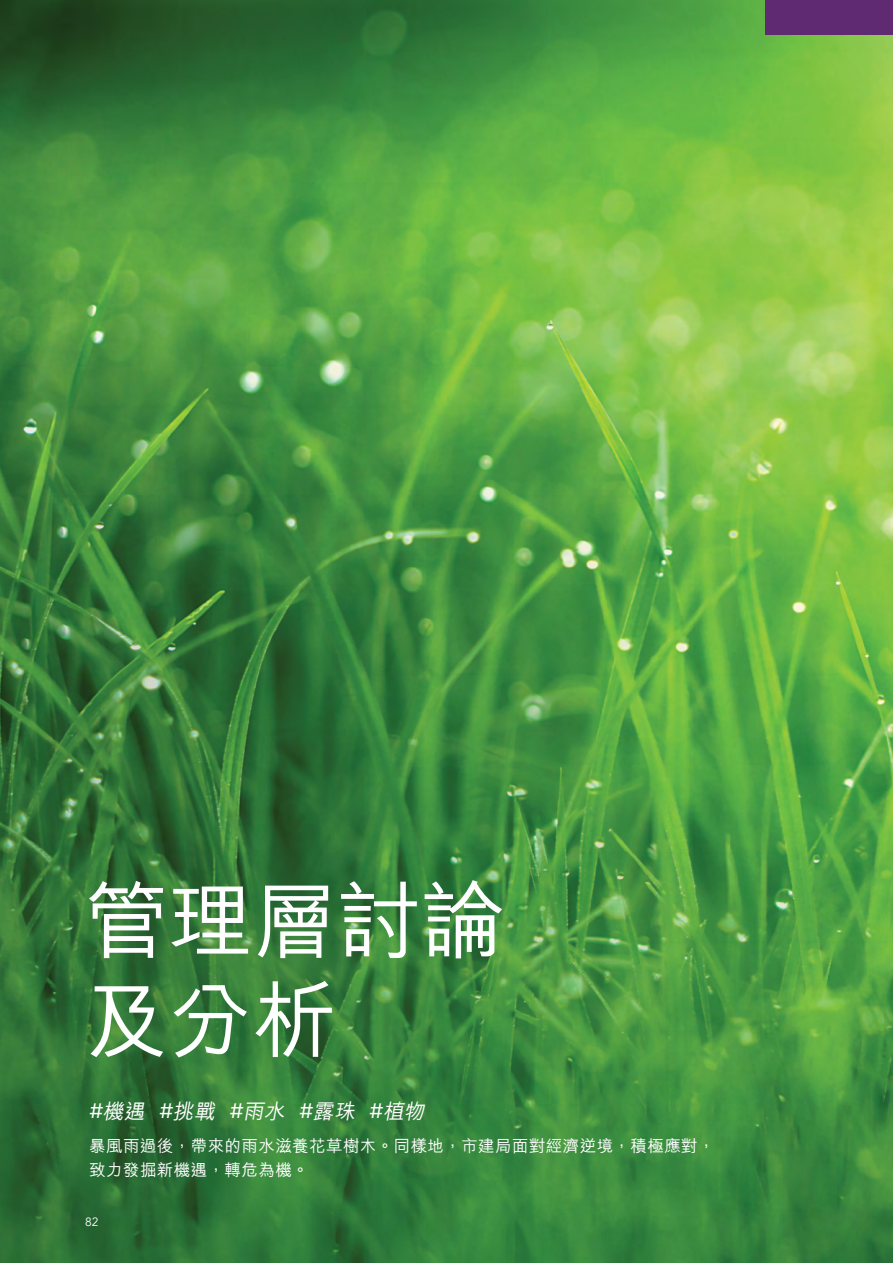
<style>
.page{position:relative;width:893px;height:1263px;background:#fff}
.page>*{position:absolute;margin:0;border:0;box-sizing:border-box;transform-origin:0 0}
.t1{font:500 84px/99px "M Hei HK";color:#fff}
.t2{font:italic 500 21px "M Hei HK";color:#fff}
.t3{font:500 16.5px/24px "M Hei HK";letter-spacing:.025em;color:#fff}
.t4{font:12px "Avenir";color:#fff}
.s1{font-family:"Interstate";font-weight:300}
</style>
<div class="page">
<img style="left:0;top:0;width:893px;height:1263px">
<div style="left:765px;top:0;width:128px;height:34px;background:#602a73"></div>
<p class="t1" style="left:85px;top:865px;width:421px">管理層討論及分析</p>
<p class="t2" style="left:88px;top:1096px;width:343px"><span class="s1">#</span>機遇 <span class="s1">#</span>挑戰 <span class="s1">#</span>雨水 <span class="s1">#</span>露珠 <span class="s1">#</span>植物</p>
<p class="t3" style="left:89px;top:1132px;width:627px">暴風雨過後，帶來的雨水滋養花草樹木。同樣地，市建局面對經濟逆境，積極應對，致力發掘新機遇，轉危為機。</p>
<p class="t4" style="left:85px;top:1214px;width:15px">82</p>
</div>
